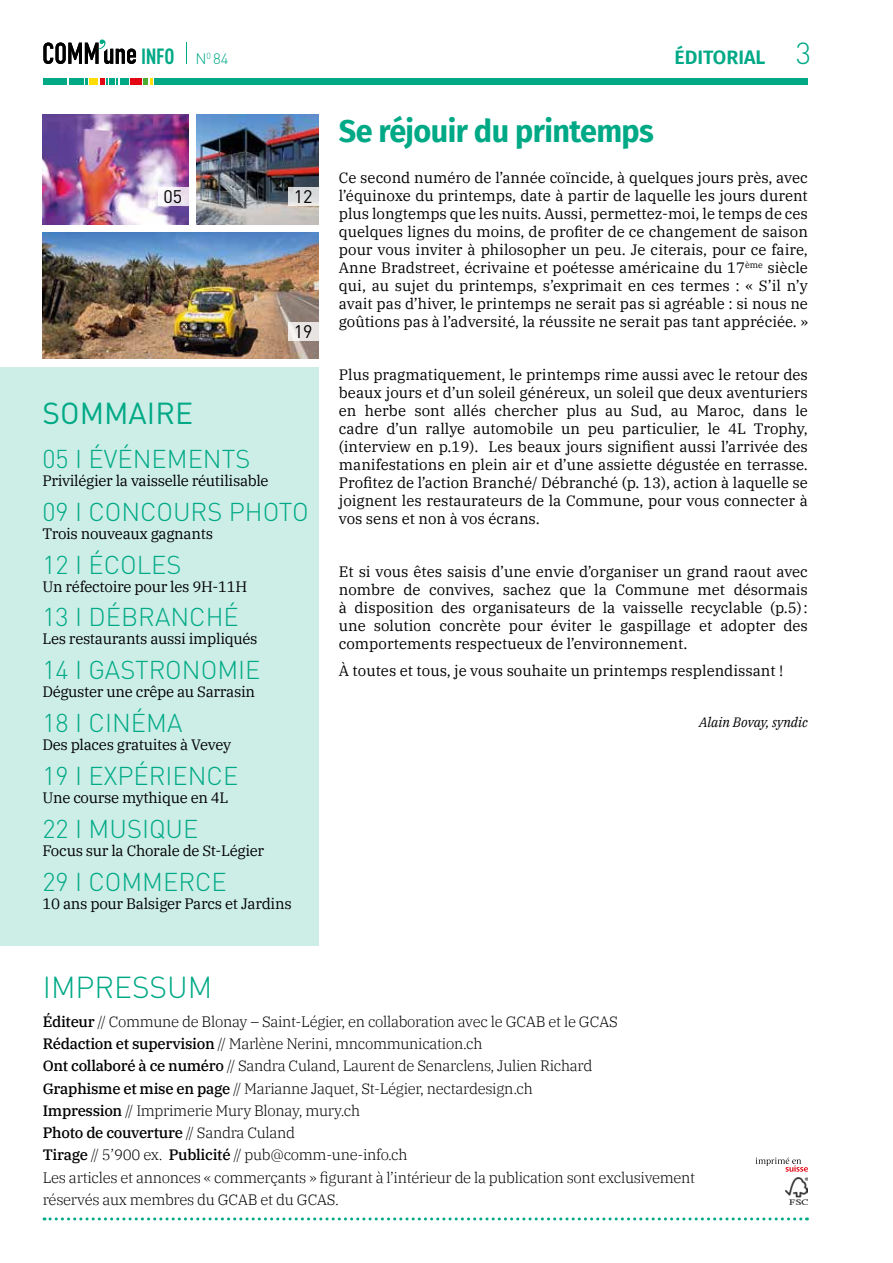
<style>
.page{position:relative;width:893px;height:1263px;background:#fff}
.page>*{position:absolute;margin:0;border:0;box-sizing:border-box;transform-origin:0 0}
.t1{font:700 31.5px "Fira Sans";letter-spacing:-.02em;color:#00a986}
.t2{font:300 30px "DIN Pro";color:#00a986}
.t3{font:30px "DIN Pro";color:#00a986}
.t4{font:300 25.5px "DIN Pro";color:#00a986}
.t5{font:700 condensed 21.75px "DIN Pro";color:#00a986}
.t6{font:600 19.5px "Fira Sans";color:#00a986}
.t7{font:18px "DIN Pro";color:#000}
.t8{font:15px/18px "IBM Plex Serif";letter-spacing:-.02em;color:#000;text-align:justify}
.t9{font:300 15px/22.2px "IBM Plex Serif";letter-spacing:-.02em;color:#000}
.t10{font:15px "IBM Plex Serif";color:#000}
.t11{font:italic 13.5px "IBM Plex Serif";color:#000}
.s1{font-weight:300;font-stretch:normal;font-size:15px}
.s2{font-weight:300;font-stretch:normal;font-size:15px;color:#fff}
.s3{font-family:"DIN Pro";font-weight:300;font-size:30px;color:#fff}
.s4{font-weight:500}
</style>
<div class="page">
<svg style="left:43px;top:39px;width:93px;height:25px"></svg>
<svg style="left:186px;top:43px;width:1px;height:21px"></svg>
<div style="left:154px;top:79px;width:654px;height:6px;background:#00a986"></div>
<div style="left:69px;top:79px;width:14px;height:6px;background:#00a986"></div>
<svg style="left:85px;top:79px;width:3px;height:6px"></svg>
<div style="left:43px;top:79px;width:24px;height:6px;background:#00a986"></div>
<div style="left:89px;top:79px;width:9px;height:6px;background:#fd0"></div>
<svg style="left:143px;top:79px;width:9px;height:6px"></svg>
<div style="left:130px;top:79px;width:11px;height:6px;background:#e30613"></div>
<div style="left:120px;top:79px;width:8px;height:6px;background:#00a986"></div>
<svg style="left:100px;top:79px;width:18px;height:6px"></svg>
<svg style="left:755px;top:1157px;width:53px;height:15px"></svg>
<img style="left:42px;top:232px;width:277px;height:126px">
<img style="left:43px;top:115px;width:145px;height:109px">
<img style="left:197px;top:115px;width:122px;height:109px">
<svg style="left:158px;top:188px;width:30px;height:18px"></svg>
<div style="left:289px;top:322px;width:30px;height:18px;background:linear-gradient(to right,#f0edeb,#e5e1e0)"></div>
<svg style="left:289px;top:188px;width:30px;height:18px"></svg>
<svg style="left:44px;top:1217px;width:763px;height:3px"></svg>
<img style="left:785px;top:1177px;width:23px;height:28px">
<div style="left:0;top:367px;width:319px;height:578px;background:#cdeee7"></div>
<h3 class="t5" style="left:141px;top:40px;width:89px">INFO <span class="s1">N</span><sup>0</sup> <span class="s2">2</span><span class="s1">84</span></h3>
<h3 class="t6" style="left:674px;top:41px;width:138px">ÉDITORIAL <span class="s3">3</span></h3>
<p class="t7" style="left:163px;top:185px;width:20px">05</p>
<p class="t7" style="left:294px;top:185px;width:20px">12</p>
<p class="t7" style="left:294px;top:319px;width:20px">19</p>
<h2 class="t3" style="left:43px;top:393px;width:152px">SOMMAIRE</h2>
<h3 class="t4" style="left:42px;top:439px;width:209px">05 I ÉVÉNEMENTS</h3>
<p class="t8" style="left:42px;top:470px;width:228px">Privilégier la vaisselle réutilisable</p>
<h3 class="t4" style="left:42px;top:492px;width:268px">09 I CONCOURS PHOTO</h3>
<p class="t8" style="left:42px;top:523px;width:172px">Trois nouveaux gagnants</p>
<h3 class="t4" style="left:42px;top:545px;width:141px">12 I ÉCOLES</h3>
<p class="t8" style="left:42px;top:576px;width:206px">Un réfectoire pour les 9H-11H</p>
<h3 class="t4" style="left:42px;top:597px;width:198px">13 I DÉBRANCHÉ</h3>
<p class="t8" style="left:42px;top:629px;width:217px">Les restaurants aussi impliqués</p>
<h3 class="t4" style="left:42px;top:650px;width:220px">14 I GASTRONOMIE</h3>
<p class="t8" style="left:42px;top:682px;width:214px">Déguster une crêpe au Sarrasin</p>
<h3 class="t4" style="left:42px;top:703px;width:141px">18 I CINÉMA</h3>
<p class="t8" style="left:42px;top:734px;width:190px">Des places gratuites à Vevey</p>
<h3 class="t4" style="left:42px;top:756px;width:197px">19 I EXPÉRIENCE</h3>
<p class="t8" style="left:42px;top:787px;width:188px">Une course mythique en 4L</p>
<h3 class="t4" style="left:42px;top:809px;width:157px">22 I MUSIQUE</h3>
<p class="t8" style="left:42px;top:840px;width:223px">Focus sur la Chorale de St-Légier</p>
<h3 class="t4" style="left:42px;top:862px;width:186px">29 I COMMERCE</h3>
<p class="t8" style="left:42px;top:893px;width:251px">10 ans pour Balsiger Parcs et Jardins</p>
<h1 class="t1" style="left:339px;top:105px;width:317px">Se réjouir du printemps</h1>
<p class="t8" style="left:339px;top:168px;width:471px">Ce second numéro de l’année coïncide, à quelques jours près, avec l’équinoxe du printemps, date à partir de laquelle les jours durent plus longtemps que les nuits. Aussi, permettez-moi, le temps de ces quelques lignes du moins, de profiter de ce changement de saison pour vous inviter à philosopher un peu. Je citerais, pour ce faire, Anne Bradstreet, écrivaine et poétesse américaine du 17<sup>ème</sup> siècle qui, au sujet du printemps, s’exprimait en ces termes : « S’il n’y avait pas d’hiver, le printemps ne serait pas si agréable : si nous ne goûtions pas à l’adversité, la réussite ne serait pas tant appréciée. »</p>
<p class="t8" style="left:339px;top:365px;width:471px">Plus pragmatiquement, le printemps rime aussi avec le retour des beaux jours et d’un soleil généreux, un soleil que deux aventuriers en herbe sont allés chercher plus au Sud, au Maroc, dans le cadre d’un rallye automobile un peu particulier, le 4L Trophy, (interview en p.19). Les beaux jours signifient aussi l’arrivée des manifestations en plein air et d’une assiette dégustée en terrasse.<br>Profitez de l’action Branché/ Débranché (p. 13), action à laquelle se joignent les restaurateurs de la Commune, pour vous connecter à vos sens et non à vos écrans.</p>
<p class="t8" style="left:339px;top:562px;width:471px">Et si vous êtes saisis d’une envie d’organiser un grand raout avec nombre de convives, sachez que la Commune met désormais à disposition des organisateurs de la vaisselle recyclable (p.5): une solution concrète pour éviter le gaspillage et adopter des comportements respectueux de l’environnement.</p>
<p class="t10" style="left:339px;top:659px;width:446px">À toutes et tous, je vous souhaite un printemps resplendissant !</p>
<p class="t11" style="left:699px;top:712px;width:110px">Alain Bovay, syndic</p>
<h2 class="t2" style="left:43px;top:964px;width:171px">IMPRESSUM</h2>
<p class="t9" style="left:43px;top:1009px;width:654px"><span class="s4">Éditeur</span> // Commune de Blonay – Saint-Légier, en collaboration avec le GCAB et le GCAS<br><span class="s4">Rédaction et supervision</span> // Marlène Nerini, mncommunication.ch<br><span class="s4">Ont collaboré à ce numéro</span> // Sandra Culand, Laurent de Senarclens, Julien Richard<br><span class="s4">Graphisme et mise en page</span> // Marianne Jaquet, St-Légier, nectardesign.ch<br><span class="s4">Impression</span> // Imprimerie Mury Blonay, mury.ch<br><span class="s4">Photo de couverture</span> // Sandra Culand<br><span class="s4">Tirage</span> // 5’900 ex. <span class="s4">Publicité</span> // pub@comm-une-info.ch<br>Les articles et annonces « commerçants » figurant à l’intérieur de la publication sont exclusivement réservés aux membres du GCAB et du GCAS.</p>
</div>
